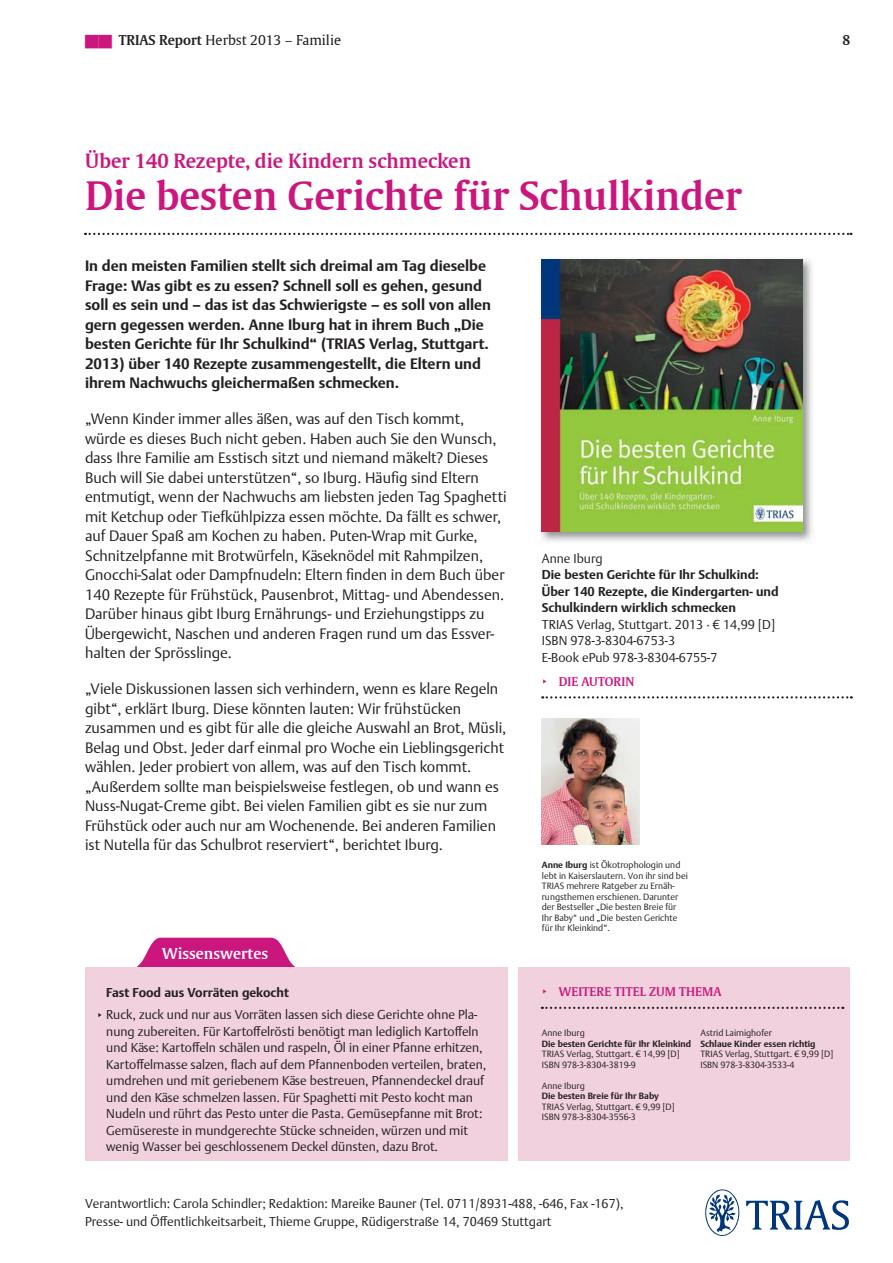
<style>
.page{position:relative;width:893px;height:1263px;background:#fff}
.page>*{position:absolute;margin:0;border:0;box-sizing:border-box;transform-origin:0 0}
.t1{font:600 39px "Thieme Gulliver 2008";color:#cb177d}
.t2{font:600 19.5px "Thieme Gulliver 2008";color:#cb177d}
.t3{font:300 15px/19.5px "Thieme Argo 2008";color:#231f20}
.t4{font:700 15px/19.5px "Thieme Argo 2008";color:#231f20}
.t5{font:600 15px "Thieme Gulliver 2008";color:#fff}
.t6{font:13.5px "Thieme Gulliver 2008";color:#231f20}
.t7{font:600 13.5px "Thieme Gulliver 2008";color:#231f20}
.t8{font:300 12.75px/16.5px "Thieme Argo 2008";color:#231f20}
.t9{font:700 12.75px/16.5px "Thieme Argo 2008";color:#231f20}
.t10{font:600 12px "Thieme Gulliver 2008";letter-spacing:.005em;color:#cb177d}
.t11{font:300 9px/10.5px "Thieme Argo 2008";color:#231f20}
.t12{font:700 9px "Thieme Argo 2008";color:#231f20}
.s1{font-weight:600;color:#cb177d}
.s2{font-weight:600}
.s3{font-weight:700}
</style>
<div class="page">
<svg style="left:137px;top:938px;width:159px;height:29px;background:#d1358e"></svg>
<div style="left:85px;top:967px;width:423px;height:194px;background:#f0d1dd"></div>
<div style="left:518px;top:967px;width:332px;height:194px;background:#f0d1dd"></div>
<svg style="left:705px;top:1189px;width:144px;height:47px"></svg>
<svg style="left:542px;top:696px;width:310px;height:2px"></svg>
<svg style="left:542px;top:1007px;width:301px;height:2px"></svg>
<img style="left:542px;top:719px;width:97px;height:125px">
<svg style="left:85px;top:233px;width:766px;height:2px"></svg>
<img style="left:541px;top:259px;width:271px;height:283px">
<img style="left:542px;top:259px;width:261px;height:272px">
<p class="t6" style="left:85px;top:34px;width:258px"><span class="s1">██</span> <span class="s2">TRIAS Report</span> Herbst 2013 – Familie</p>
<p class="t7" style="left:843px;top:34px;width:9px">8</p>
<h2 class="t2" style="left:85px;top:153px;width:388px">Über 140 Rezepte, die Kindern schmecken</h2>
<h1 class="t1" style="left:85px;top:180px;width:658px">Die besten Gerichte für Schulkinder</h1>
<p class="t4" style="left:85px;top:256px;width:407px">In den meisten Familien stellt sich dreimal am Tag dieselbe Frage: Was gibt es zu essen? Schnell soll es gehen, gesund soll es sein und – das ist das Schwierigste – es soll von allen gern gegessen werden. Anne Iburg hat in ihrem Buch „Die besten Gerichte für Ihr Schulkind“ (TRIAS Verlag, Stuttgart.<br>2013) über 140 Rezepte zusammengestellt, die Eltern und ihrem Nachwuchs gleichermaßen schmecken.</p>
<p class="t3" style="left:85px;top:409px;width:423px">„Wenn Kinder immer alles äßen, was auf den Tisch kommt, würde es dieses Buch nicht geben. Haben auch Sie den Wunsch, dass Ihre Familie am Esstisch sitzt und niemand mäkelt? Dieses Buch will Sie dabei unterstützen“, so Iburg. Häufig sind Eltern entmutigt, wenn der Nachwuchs am liebsten jeden Tag Spaghetti mit Ketchup oder Tiefkühlpizza essen möchte. Da fällt es schwer, auf Dauer Spaß am Kochen zu haben. Puten-Wrap mit Gurke, Schnitzelpfanne mit Brotwürfeln, Käseknödel mit Rahmpilzen, Gnocchi-Salat oder Dampfnudeln: Eltern finden in dem Buch über 140 Rezepte für Frühstück, Pausenbrot, Mittag- und Abendessen.<br>Darüber hinaus gibt Iburg Ernährungs- und Erziehungstipps zu Übergewicht, Naschen und anderen Fragen rund um das Essver&shy;halten der Sprösslinge.</p>
<p class="t3" style="left:85px;top:679px;width:423px">„Viele Diskussionen lassen sich verhindern, wenn es klare Regeln gibt“, erklärt Iburg. Diese könnten lauten: Wir frühstücken zusammen und es gibt für alle die gleiche Auswahl an Brot, Müsli, Belag und Obst. Jeder darf einmal pro Woche ein Lieblingsgericht wählen. Jeder probiert von allem, was auf den Tisch kommt. „Außerdem sollte man beispielsweise festlegen, ob und wann es Nuss-Nugat-Creme gibt. Bei vielen Familien gibt es sie nur zum Frühstück oder auch nur am Wochenende. Bei anderen Familien ist Nutella für das Schulbrot reserviert“, berichtet Iburg.</p>
<p class="t5" style="left:162px;top:947px;width:108px">Wissenswertes</p>
<p class="t8" style="left:542px;top:550px;width:62px">Anne Iburg</p>
<p class="t9" style="left:542px;top:566px;width:238px">Die besten Gerichte für Ihr Schulkind:<br>Über 140 Rezepte, die Kindergarten- und<br>Schulkindern wirklich schmecken</p>
<p class="t8" style="left:542px;top:616px;width:235px">TRIAS Verlag, Stuttgart. 2013 · € 14,99 [D]<br>ISBN 978-3-8304-6753-3<br>E-Book ePub 978-3-8304-6755-7</p>
<p class="t10" style="left:542px;top:676px;width:94px">‣ DIE AUTORIN</p>
<p class="t11" style="left:542px;top:859px;width:147px"><span class="s3">Anne Iburg</span> ist Ökotrophologin und lebt in Kaiserslautern. Von ihr sind bei TRIAS mehrere Ratgeber zu Ernäh&shy;rungsthemen erschienen. Darunter der Bestseller „Die besten Breie für Ihr Baby“ und „Die besten Gerichte für Ihr Kleinkind“.</p>
<p class="t9" style="left:106px;top:983px;width:184px">Fast Food aus Vorräten gekocht</p>
<p class="t10" style="left:542px;top:986px;width:181px">‣ WEITERE TITEL ZUM THEMA</p>
<p class="t8" style="left:106px;top:1006px;width:381px;text-indent:-9px">‣ Ruck, zuck und nur aus Vorräten lassen sich diese Gerichte ohne Pla&shy;nung zubereiten. Für Kartoffelrösti benötigt man lediglich Kartoffeln und Käse: Kartoffeln schälen und raspeln, Öl in einer Pfanne erhitzen, Kartoffelmasse salzen, flach auf dem Pfannenboden verteilen, braten, umdrehen und mit geriebenem Käse bestreuen, Pfannendeckel drauf und den Käse schmelzen lassen. Für Spaghetti mit Pesto kocht man Nudeln und rührt das Pesto unter die Pasta. Gemüsepfanne mit Brot:<br>Gemüsereste in mundgerechte Stücke schneiden, würzen und mit wenig Wasser bei geschlossenem Deckel dünsten, dazu Brot.</p>
<p class="t11" style="left:700px;top:1027px;width:73px">Astrid Laimighofer</p>
<p class="t12" style="left:700px;top:1038px;width:117px">Schlaue Kinder essen richtig</p>
<p class="t11" style="left:700px;top:1048px;width:134px">TRIAS Verlag, Stuttgart. € 9,99 [D]<br>ISBN 978-3-8304-3533-4</p>
<p class="t11" style="left:542px;top:1027px;width:44px">Anne Iburg</p>
<p class="t12" style="left:542px;top:1038px;width:151px">Die besten Gerichte für Ihr Kleinkind</p>
<p class="t11" style="left:542px;top:1048px;width:139px">TRIAS Verlag, Stuttgart. € 14,99 [D]<br>ISBN 978-3-8304-3819-9</p>
<p class="t11" style="left:542px;top:1080px;width:44px">Anne Iburg</p>
<p class="t12" style="left:542px;top:1090px;width:119px">Die besten Breie für Ihr Baby</p>
<p class="t11" style="left:542px;top:1101px;width:134px">TRIAS Verlag, Stuttgart. € 9,99 [D]<br>ISBN 978-3-8304-3556-3</p>
<p class="t8" style="left:85px;top:1194px;width:540px;line-height:18px">Verantwortlich: Carola Schindler; Redaktion: Mareike Bauner (Tel. 0711/8931-488, -646, Fax -167),<br>Presse- und Öffentlichkeitsarbeit, Thieme Gruppe, Rüdigerstraße 14, 70469 Stuttgart</p>
</div>
